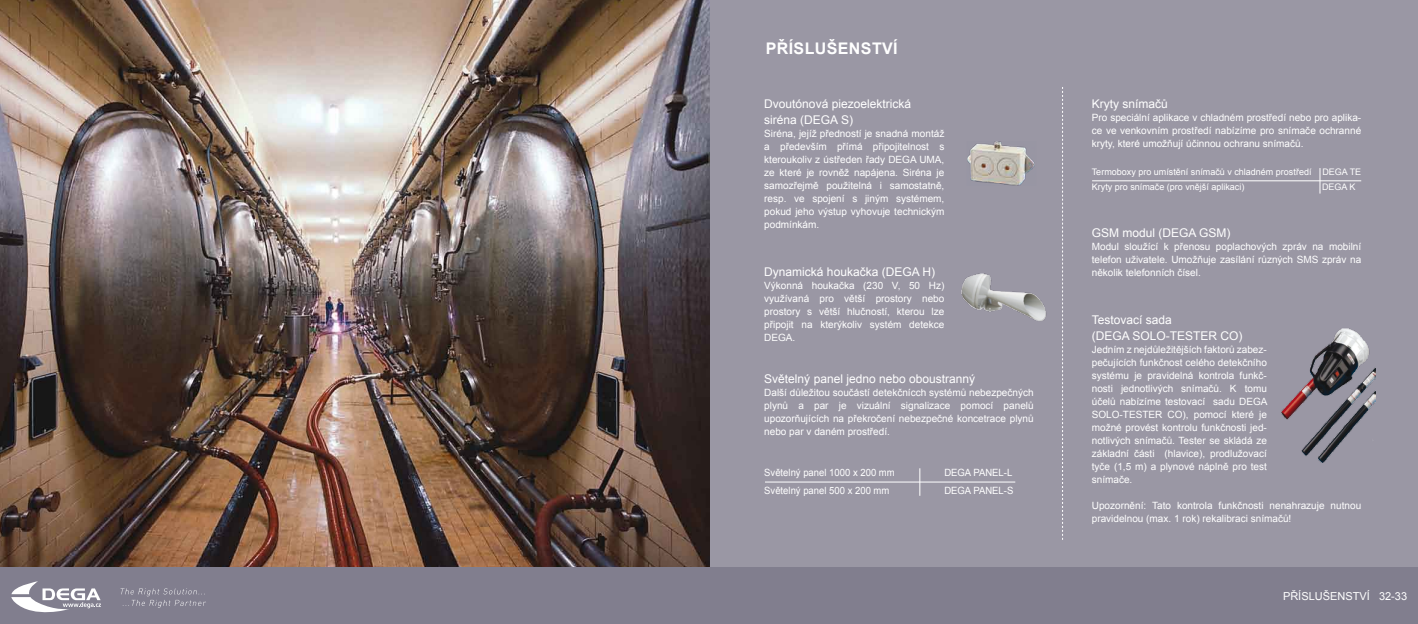
<style>
.page{position:relative;width:1418px;height:624px;background:#fff}
.page>*{position:absolute;margin:0;border:0;box-sizing:border-box;transform-origin:0 0}
.t1{font:700 16px "Arial";color:#fff}
.t2{font:12px/16px "Arial";color:#fff}
.t3{font:11px "Arial";color:#fff}
.t4{font:10px/13px "Arial";color:#fff;text-align:justify}
.t5{font:10px "Arial";color:#fff;scale:.95 1}
.t6{font:9px/15px "Arial";color:#fff}
</style>
<div class="page">
<div style="left:0;top:0;width:1417px;height:624px;background:#9a97a4"></div>
<svg style="left:1062px;top:87px;width:1px;height:453px"></svg>
<hr style="left:1092px;top:180px;width:269px;height:1px;background:#fff">
<svg style="left:1319px;top:168px;width:1px;height:25px"></svg>
<hr style="left:765px;top:482px;width:250px;height:1px;background:#fff">
<svg style="left:919px;top:468px;width:1px;height:28px"></svg>
<img style="left:0;top:0;width:709px;height:567px">
<div style="left:0;top:567px;width:1417px;height:57px;background:#817e8e"></div>
<svg style="left:120px;top:588px;width:86px;height:19px"></svg>
<svg style="left:11px;top:581px;width:90px;height:32px"></svg>
<img style="left:967px;top:142px;width:68px;height:44px">
<img style="left:1281px;top:328px;width:94px;height:134px">
<img style="left:961px;top:273px;width:86px;height:48px">
<h1 class="t1" style="left:765px;top:38px;width:11px">PŘÍSLU</h1>
<h1 class="t1" style="left:826px;top:38px;width:22px">ŠENSTVÍ</h1>
<p class="t2" style="left:764px;top:96px;width:148px">Dvoutónová piezoelektrická siréna (DEGA S)</p>
<p class="t4" style="left:764px;top:127px;width:181px">Siréna, jejíž předností je snadná montáž a především přímá připojitelnost s kteroukoliv z ústředen řady DEGA UMA, ze které je rovněž napájena. Siréna je samozřejmě použitelná i samostatně, resp. ve spojení s jiným systémem, pokud jeho výstup vyhovuje technickým podmínkám.</p>
<p class="t2" style="left:764px;top:264px;width:172px">Dynamická houkačka (DEGA H)</p>
<p class="t4" style="left:764px;top:279px;width:181px">Výkonná houkačka (230 V, 50 Hz) využívaná pro větší prostory nebo prostory s větší hlučností, kterou lze připojit na kterýkoliv systém detekce DEGA.</p>
<p class="t2" style="left:764px;top:371px;width:212px">Světelný panel jedno nebo oboustranný</p>
<p class="t4" style="left:764px;top:386px;width:271px">Další důležitou součástí detekčnícch systémů nebezpečných plynů a par je vizuální signalizace pomocí panelů upozorňujících na překročení nebezpečné koncetrace plynů nebo par v daném prostředí.</p>
<p class="t5" style="left:764px;top:466px;width:139px">Světelný panel 1000 x 200 mm</p>
<p class="t5" style="left:944px;top:466px;width:73px">DEGA PANEL-L</p>
<p class="t5" style="left:764px;top:484px;width:133px">Světelný panel 500 x 200 mm</p>
<p class="t5" style="left:944px;top:484px;width:74px">DEGA PANEL-S</p>
<p class="t2" style="left:1091px;top:96px;width:78px">Kryty snímačů</p>
<p class="t4" style="left:1091px;top:111px;width:271px">Pro speciální aplikace v chladném prostředí nebo pro aplika&shy;ce ve venkovním prostředí nabízíme pro snímače ochranné kryty, které umožňují účinnou ochranu snímačů.</p>
<p class="t6" style="left:1091px;top:164px;width:271px">Termoboxy pro umístění snímačů v chladném prostředí DEGA TE<br>Kryty pro snímače (pro vnější aplikaci)</p>
<p class="t6" style="left:1321px;top:179px;width:35px">DEGA K</p>
<p class="t2" style="left:1091px;top:225px;width:140px">GSM modul (DEGA GSM)</p>
<p class="t4" style="left:1091px;top:240px;width:271px">Modul sloužící k přenosu poplachových zpráv na mobilní telefon uživatele. Umožňuje zasílání různých SMS zpráv na několik telefonních čísel.</p>
<p class="t2" style="left:1091px;top:312px;width:152px">Testovací sada<br>(DEGA SOLO-TESTER CO)</p>
<p class="t4" style="left:1091px;top:343px;width:177px">Jedním z nejdůležitějších faktorů zabez&shy;pečujících funkčnost celého detekčního systému je pravidelná kontrola funkč&shy;nosti jednotlivých snímačů. K tomu účelů nabízíme testovací sadu DEGA SOLO-TESTER CO), pomocí které je možné provést kontrolu funkčnosti jed&shy;notlivých snímačů. Tester se skládá ze základní části (hlavice), prodlužovací tyče (1,5 m) a plynové náplně pro test snímače.</p>
<p class="t4" style="left:1091px;top:499px;width:271px">Upozornění: Tato kontrola funkčnosti nenahrazuje nutnou pravidelnou (max. 1 rok) rekalibraci snímačů!</p>
<p class="t3" style="left:1282px;top:589px;width:126px">PŘÍSLUŠENSTVÍ 32-33</p>
</div>
